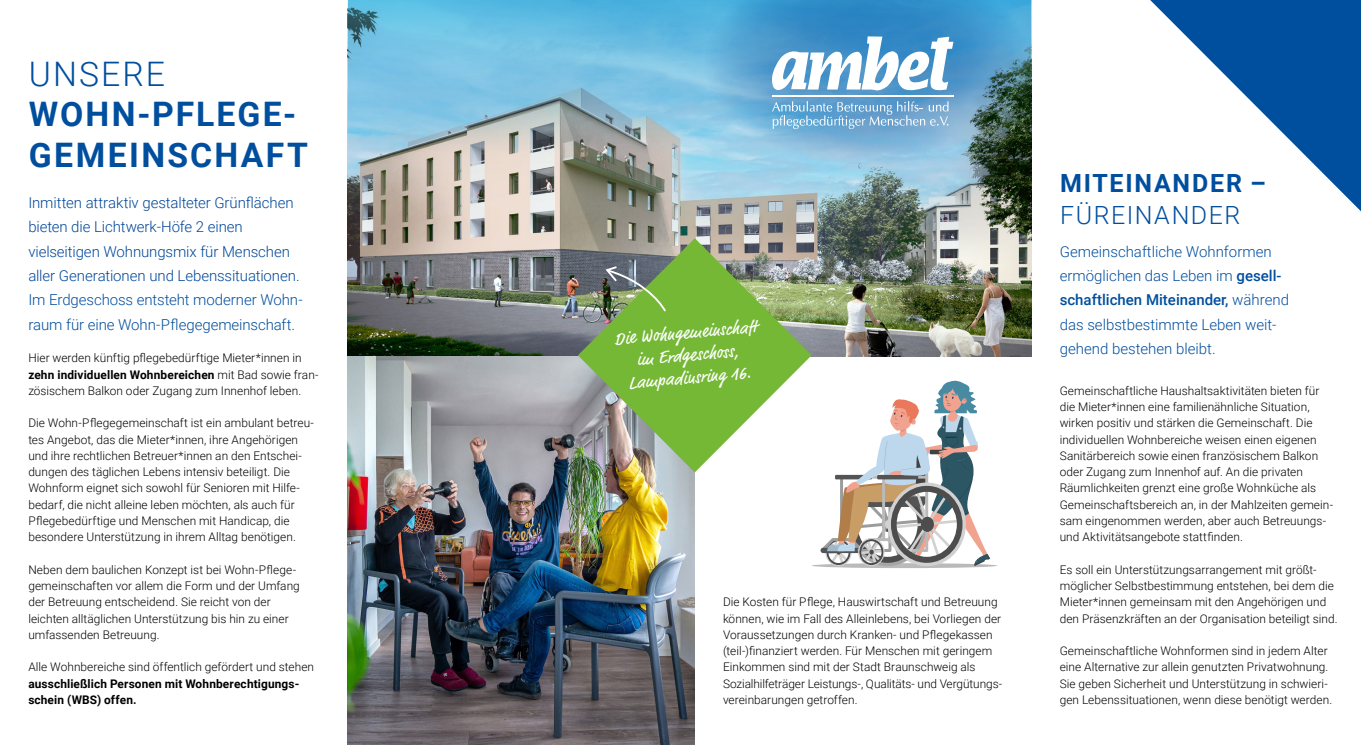
<style>
.page{position:relative;width:1361px;height:745px;background:#fff}
.page>*{position:absolute;margin:0;border:0;box-sizing:border-box;transform-origin:0 0}
.t1{font:700 33.75px/40.6px "Roboto";letter-spacing:.07em;color:#004e9e}
.t2{font:300 33.75px "Roboto";letter-spacing:.06em;color:#004e9e}
.t3{font:700 25px "Roboto";letter-spacing:.07em;color:#004e9e}
.t4{font:300 25px "Roboto";letter-spacing:.06em;color:#004e9e}
.t5{font:17.5px/22.5px "Market Pro";color:#fff;text-align:center}
.t6{font:300 15px/24.4px "Roboto";color:#004e9e}
.t7{font:300 15px/24.4px "Roboto";letter-spacing:-.01em;color:#004799}
.t8{font:300 11.88px/16.2px "Roboto";letter-spacing:.005em;color:#000}
.t9{font:700 11.88px/16.2px "Roboto";letter-spacing:.01em;color:#000}
.s1{font-weight:700}
.s2{font-weight:500}
</style>
<div class="page">
<svg style="left:1150px;top:0;width:211px;height:211px"></svg>
<img style="left:347px;top:0;width:684px;height:356px">
<img style="left:347px;top:356px;width:347px;height:388px">
<img style="left:578px;top:238px;width:233px;height:234px">
<svg style="left:604px;top:265px;width:63px;height:47px;background:#759263"></svg>
<hr style="left:811px;top:563px;width:186px;height:4px;background:#bababa;border-radius:50%">
<svg style="left:821px;top:380px;width:169px;height:186px"></svg>
<svg style="left:348px;top:0;width:355px;height:151px;background:#7dbcd8"></svg>
<svg style="left:703px;top:0;width:328px;height:165px;background:#5e9fc3"></svg>
<svg style="left:769px;top:36px;width:184px;height:56px"></svg>
<hr style="left:772px;top:95px;width:181px;height:1px;background:#fff">
<svg style="left:772px;top:101px;width:176px;height:28px;background:#7eb1d6"></svg>
<h1 class="t2" style="left:29px;top:50px;width:137px">UNSERE</h1>
<h1 class="t1" style="left:29px;top:93px;width:280px">WOHN-PFLEGE-<br>GEMEINSCHAFT</h1>
<p class="t7" style="left:28px;top:189px;width:273px">Inmitten attraktiv gestalteter Grünflächen bieten die Lichtwerk-Höfe 2 einen vielseitigen Wohnungsmix für Menschen aller Generationen und Lebenssituationen.</p>
<p class="t6" style="left:28px;top:287px;width:276px">Im Erdgeschoss entsteht moderner Wohn&shy;raum für eine Wohn-Pflegegemeinschaft.</p>
<p class="t8" style="left:28px;top:349px;width:292px">Hier werden künftig pflegebedürftige Mieter*innen in <span class="s1">zehn individuellen Wohnbereichen</span> mit Bad sowie fran&shy;zösischem Balkon oder Zugang zum Innenhof leben.</p>
<p class="t8" style="left:28px;top:414px;width:287px">Die Wohn-Pflegegemeinschaft ist ein ambulant betreu&shy;tes Angebot, das die Mieter*innen, ihre Angehörigen und ihre rechtlichen Betreuer*innen an den Entschei&shy;dungen des täglichen Lebens intensiv beteiligt. Die Wohnform eignet sich sowohl für Senioren mit Hilfe&shy;bedarf, die nicht alleine leben möchten, als auch für Pflegebedürftige und Menschen mit Handicap, die besondere Unterstützung in ihrem Alltag benötigen.</p>
<p class="t8" style="left:28px;top:560px;width:273px">Neben dem baulichen Konzept ist bei Wohn-Pflege&shy;gemeinschaften vor allem die Form und der Umfang der Betreuung entscheidend. Sie reicht von der leichten alltäglichen Unterstützung bis hin zu einer umfassenden Betreuung.</p>
<p class="t8" style="left:28px;top:658px;width:287px">Alle Wohnbereiche sind öffentlich gefördert und stehen</p>
<p class="t9" style="left:28px;top:674px;width:272px">ausschließlich Personen mit Wohnberechtigungs&shy;schein (WBS) offen.</p>
<h3 class="t5" style="left:614px;top:328px;width:144px;rotate:-5deg">Die Wohngemeinschaft im Erdgeschoss,<br>Lampadiusring 16.</h3>
<p class="t8" style="left:723px;top:593px;width:281px">Die Kosten für Pflege, Hauswirtschaft und Betreuung können, wie im Fall des Alleinlebens, bei Vorliegen der Voraussetzungen durch Kranken- und Pflegekassen (teil-)finanziert werden. Für Menschen mit geringem Einkommen sind mit der Stadt Braunschweig als Sozialhilfeträger Leistungs-, Qualitäts- und Vergütungs&shy;vereinbarungen getroffen.</p>
<h2 class="t3" style="left:1060px;top:165px;width:207px">MITEINANDER –</h2>
<h2 class="t4" style="left:1060px;top:197px;width:182px">FÜREINANDER</h2>
<p class="t6" style="left:1059px;top:238px;width:231px">Gemeinschaftliche Wohnformen ermöglichen das Leben im <span class="s2">gesell&shy;schaftlichen Miteinander,</span> während das selbstbestimmte Leben weit&shy;gehend bestehen bleibt.</p>
<p class="t8" style="left:1059px;top:382px;width:275px">Gemeinschaftliche Haushaltsaktivitäten bieten für die Mieter*innen eine familienähnliche Situation, wirken positiv und stärken die Gemeinschaft. Die individuellen Wohnbereiche weisen einen eigenen Sanitärbereich sowie einen französischem Balkon oder Zugang zum Innenhof auf. An die privaten Räumlichkeiten grenzt eine große Wohnküche als Gemeinschaftsbereich an, in der Mahlzeiten gemein&shy;sam eingenommen werden, aber auch Betreuungs&shy;und Aktivitätsangebote stattfinden.</p>
<p class="t8" style="left:1059px;top:560px;width:279px">Es soll ein Unterstützungsarrangement mit größt&shy;möglicher Selbstbestimmung entstehen, bei dem die Mieter*innen gemeinsam mit den Angehörigen und den Präsenzkräften an der Organisation beteiligt sind.</p>
<p class="t8" style="left:1059px;top:642px;width:274px">Gemeinschaftliche Wohnformen sind in jedem Alter eine Alternative zur allein genutzten Privatwohnung.<br>Sie geben Sicherheit und Unterstützung in schwieri&shy;gen Lebenssituationen, wenn diese benötigt werden.</p>
</div>
